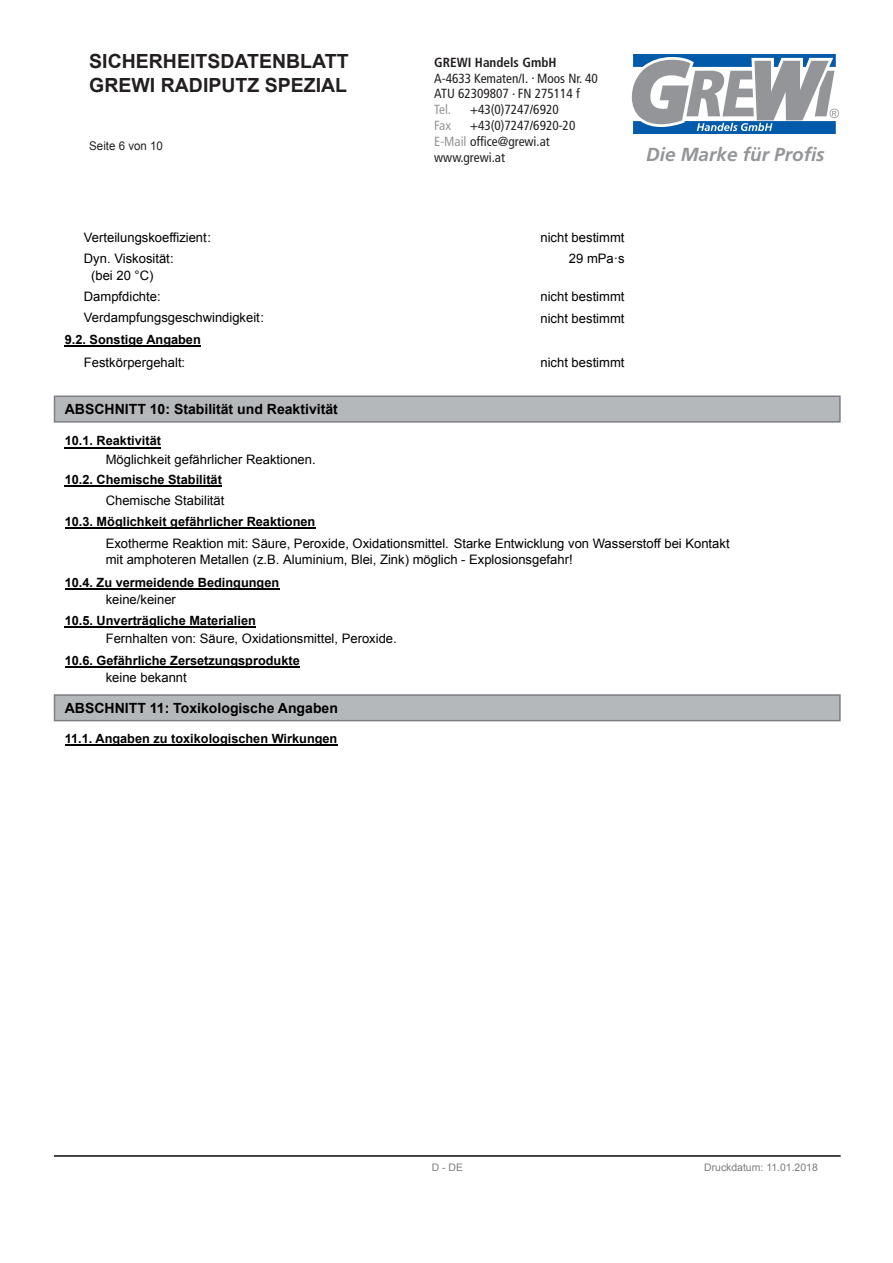
<style>
.page{position:relative;width:893px;height:1263px;background:#fff}
.page>*{position:absolute;margin:0;border:0;box-sizing:border-box;transform-origin:0 0}
.t1{font:700 19.5px/23.4px "Arial";color:#231f20}
.t2{font:italic 700 18.9px "Frutiger";color:#939598}
.t3{font:700 14.1px "Arial";color:#000}
.t4{font:condensed 13.2px/15.9px "Frutiger";color:#231f20}
.t5{font:700 condensed 13.2px "Frutiger";color:#231f20}
.t6{font:condensed 13.2px "Frutiger";letter-spacing:-.02em;color:#939598}
.t7{font:13.05px/16.6px "Arial";color:#000}
.t8{font:700 12.75px "Arial";color:#000}
.t9{font:12px "Arial";color:#231f20;scale:.96 1}
.t10{font:10.35px "Arial";color:#7c7d83}
.s1{color:#939598}
</style>
<div class="page">
<div style="left:55px;top:396px;width:785px;height:26px;background:#b5b8bb"></div>
<div style="left:54px;top:395px;width:787px;height:28px;border:1px solid #7c7d83"></div>
<div style="left:55px;top:695px;width:785px;height:26px;background:#b5b8bb"></div>
<div style="left:54px;top:694px;width:787px;height:27px;border:1px solid #7c7d83"></div>
<hr style="left:55px;top:1155px;width:785px;height:2px;background:#000">
<hr style="left:65px;top:346px;width:136px;height:1px;background:#000">
<hr style="left:65px;top:447px;width:96px;height:1px;background:#000">
<hr style="left:65px;top:485px;width:157px;height:2px;background:#000">
<hr style="left:65px;top:528px;width:250px;height:1px;background:#000">
<hr style="left:65px;top:588px;width:214px;height:1px;background:#000">
<hr style="left:65px;top:626px;width:191px;height:2px;background:#000">
<hr style="left:65px;top:666px;width:235px;height:1px;background:#000">
<hr style="left:65px;top:745px;width:272px;height:1px;background:#000">
<svg style="left:632px;top:54px;width:207px;height:80px"></svg>
<h1 class="t1" style="left:89px;top:50px;width:261px">SICHERHEITSDATENBLATT<br>GREWI RADIPUTZ SPEZIAL</h1>
<p class="t9" style="left:89px;top:138px;width:78px">Seite 6 von 10</p>
<p class="t5" style="left:434px;top:54px;width:124px">GREWI Handels GmbH</p>
<p class="t4" style="left:434px;top:70px;width:165px">A-4633 Kematen/I. . Moos Nr. 40<br>ATU 62309807 . FN 275114 f</p>
<p class="t6" style="left:434px;top:102px;width:18px">Tel.</p>
<p class="t4" style="left:470px;top:102px;width:90px">+43(0)7247/6920</p>
<p class="t6" style="left:434px;top:118px;width:18px">Fax</p>
<p class="t4" style="left:434px;top:118px;width:143px;text-indent:36px">+43(0)7247/6920-20<br><span class="s1">E-Mail</span> office@grewi.at www.grewi.at</p>
<h2 class="t2" style="left:646px;top:143px;width:180px">Die Marke für Profis</h2>
<p class="t7" style="left:84px;top:229px;width:129px">Verteilungskoeffizient:</p>
<p class="t7" style="left:540px;top:229px;width:85px">nicht bestimmt</p>
<p class="t7" style="left:91px;top:250px;width:84px;text-indent:-7px">Dyn. Viskosität: (bei 20 °C)</p>
<p class="t7" style="left:569px;top:250px;width:57px">29 mPa·s</p>
<p class="t7" style="left:84px;top:288px;width:78px">Dampfdichte:</p>
<p class="t7" style="left:540px;top:288px;width:85px">nicht bestimmt</p>
<p class="t7" style="left:84px;top:310px;width:182px">Verdampfungsgeschwindigkeit:</p>
<p class="t7" style="left:540px;top:310px;width:85px">nicht bestimmt</p>
<p class="t8" style="left:65px;top:331px;width:138px">9.2. Sonstige Angaben</p>
<p class="t7" style="left:84px;top:355px;width:103px">Festkörpergehalt:</p>
<p class="t7" style="left:540px;top:355px;width:85px">nicht bestimmt</p>
<p class="t3" style="left:65px;top:400px;width:275px">ABSCHNITT 10: Stabilität und Reaktivität</p>
<p class="t8" style="left:65px;top:432px;width:98px">10.1. Reaktivität</p>
<p class="t7" style="left:106px;top:451px;width:211px">Möglichkeit gefährlicher Reaktionen.</p>
<p class="t8" style="left:65px;top:471px;width:159px">10.2. Chemische Stabilität</p>
<p class="t7" style="left:106px;top:492px;width:120px">Chemische Stabilität</p>
<p class="t8" style="left:65px;top:513px;width:252px">10.3. Möglichkeit gefährlicher Reaktionen</p>
<p class="t7" style="left:106px;top:535px;width:625px">Exotherme Reaktion mit: Säure, Peroxide, Oxidationsmittel. Starke Entwicklung von Wasserstoff bei Kontakt mit amphoteren Metallen (z.B. Aluminium, Blei, Zink) möglich - Explosionsgefahr!</p>
<p class="t7" style="left:106px;top:591px;width:72px">keine/keiner</p>
<p class="t8" style="left:65px;top:573px;width:216px">10.4. Zu vermeidende Bedingungen</p>
<p class="t8" style="left:65px;top:612px;width:193px">10.5. Unverträgliche Materialien</p>
<p class="t7" style="left:106px;top:630px;width:293px">Fernhalten von: Säure, Oxidationsmittel, Peroxide.</p>
<p class="t8" style="left:65px;top:652px;width:236px">10.6. Gefährliche Zersetzungsprodukte</p>
<p class="t3" style="left:65px;top:699px;width:275px">ABSCHNITT 11: Toxikologische Angaben</p>
<p class="t8" style="left:65px;top:730px;width:274px">11.1. Angaben zu toxikologischen Wirkungen</p>
<p class="t7" style="left:106px;top:670px;width:83px">keine bekannt</p>
<p class="t10" style="left:432px;top:1160px;width:33px">D - DE</p>
<p class="t10" style="left:704px;top:1160px;width:115px">Druckdatum: 11.01.2018</p>
</div>
